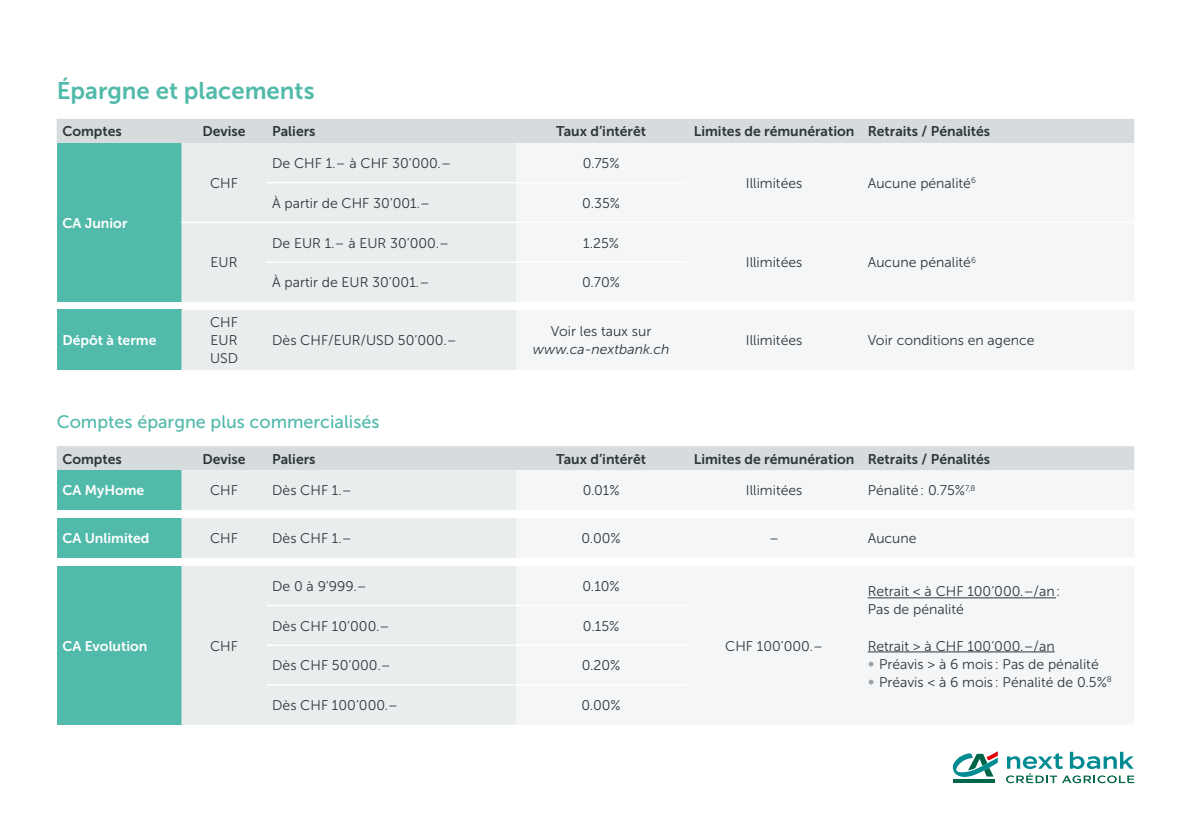
<style>
.page{position:relative;width:1191px;height:840px;background:#fff}
.page>*{position:absolute;margin:0;border:0;box-sizing:border-box;transform-origin:0 0}
.t1{font:24px "Museo Sans 700";color:#52baab}
.t2{font:18px "Museo Sans 500";color:#52baab}
.t3{font:14px/18px "Museo Sans 300";color:#2e3639}
.t4{font:14px "Museo Sans 700";color:#2e3639}
.t5{font:14px "Museo Sans 700";color:#fff}
.t6{font:italic 14px "Museo Sans 300";color:#2e3639}
.s1{color:#9aa2a7}
</style>
<div class="page">
<div style="left:57px;top:119px;width:1077px;height:24px;background:#d6dbdd"></div>
<div style="left:57px;top:143px;width:124px;height:159px;background:#52baab"></div>
<div style="left:181px;top:143px;width:335px;height:159px;background:#eaedee"></div>
<hr style="left:266px;top:182px;width:250px;height:1px;background:#fff">
<hr style="left:266px;top:221px;width:250px;height:2px;background:#fff">
<hr style="left:266px;top:261px;width:250px;height:2px;background:#fff">
<hr style="left:181px;top:221px;width:85px;height:2px;background:#fff">
<div style="left:57px;top:310px;width:124px;height:60px;background:#52baab"></div>
<div style="left:181px;top:310px;width:335px;height:60px;background:#eaedee"></div>
<hr style="left:953px;top:778px;width:41px;height:4px;background:#006549">
<svg style="left:952px;top:751px;width:45px;height:28px"></svg>
<svg style="left:1006px;top:751px;width:128px;height:31px"></svg>
<svg style="left:57px;top:446px;width:1077px;height:63px"></svg>
<div style="left:57px;top:517px;width:124px;height:40px;background:#52baab"></div>
<div style="left:181px;top:518px;width:335px;height:39px;background:#eaedee"></div>
<div style="left:57px;top:565px;width:124px;height:159px;background:#52baab"></div>
<div style="left:181px;top:566px;width:335px;height:158px;background:#eaedee"></div>
<hr style="left:266px;top:604px;width:250px;height:2px;background:#fff">
<hr style="left:266px;top:644px;width:250px;height:1px;background:#fff">
<hr style="left:266px;top:683px;width:250px;height:2px;background:#fff">
<hr style="left:867px;top:597px;width:189px;height:1px;background:#2e3639">
<hr style="left:867px;top:651px;width:187px;height:1px;background:#2e3639">
<h1 class="t1" style="left:57px;top:77px;width:259px">Épargne et placements</h1>
<p class="t4" style="left:62px;top:123px;width:61px">Comptes</p>
<p class="t4" style="left:202px;top:123px;width:45px">Devise</p>
<p class="t4" style="left:272px;top:123px;width:45px">Paliers</p>
<p class="t4" style="left:556px;top:123px;width:91px">Taux d’intérêt</p>
<p class="t4" style="left:694px;top:123px;width:298px">Limites de rémunération Retraits / Pénalités</p>
<p class="t5" style="left:62px;top:215px;width:67px">CA Junior</p>
<p class="t5" style="left:62px;top:332px;width:96px">Dépôt à terme</p>
<p class="t3" style="left:210px;top:174px;width:29px">CHF</p>
<p class="t3" style="left:210px;top:253px;width:28px">EUR</p>
<p class="t3" style="left:210px;top:313px;width:30px;text-align:justify">CHF EUR USD</p>
<p class="t3" style="left:272px;top:154px;width:180px">De CHF 1.– à CHF 30’000.–</p>
<p class="t3" style="left:582px;top:154px;width:38px">0.75%</p>
<p class="t3" style="left:272px;top:194px;width:159px">À partir de CHF 30’001.–</p>
<p class="t3" style="left:582px;top:194px;width:39px">0.35%</p>
<p class="t3" style="left:272px;top:234px;width:178px">De EUR 1.– à EUR 30’000.–</p>
<p class="t3" style="left:583px;top:234px;width:37px">1.25%</p>
<p class="t3" style="left:272px;top:273px;width:158px">À partir de EUR 30’001.–</p>
<p class="t3" style="left:582px;top:273px;width:39px">0.70%</p>
<p class="t3" style="left:272px;top:331px;width:186px">Dès CHF/EUR/USD 50’000.–</p>
<p class="t3" style="left:551px;top:322px;width:102px">Voir les taux sur</p>
<p class="t6" style="left:533px;top:341px;width:138px">www.ca-nextbank.ch</p>
<p class="t3" style="left:746px;top:174px;width:58px">Illimitées</p>
<p class="t3" style="left:867px;top:174px;width:110px">Aucune pénalité<sup>6</sup></p>
<p class="t3" style="left:746px;top:253px;width:58px">Illimitées</p>
<p class="t3" style="left:867px;top:253px;width:110px">Aucune pénalité<sup>6</sup></p>
<p class="t3" style="left:746px;top:331px;width:58px">Illimitées</p>
<p class="t3" style="left:867px;top:331px;width:168px">Voir conditions en agence</p>
<p class="t2" style="left:57px;top:412px;width:324px">Comptes épargne plus commercialisés</p>
<p class="t4" style="left:62px;top:450px;width:61px">Comptes</p>
<p class="t4" style="left:202px;top:450px;width:45px">Devise</p>
<p class="t4" style="left:272px;top:450px;width:45px">Paliers</p>
<p class="t4" style="left:556px;top:450px;width:91px">Taux d’intérêt</p>
<p class="t4" style="left:694px;top:450px;width:298px">Limites de rémunération Retraits / Pénalités</p>
<p class="t5" style="left:62px;top:482px;width:83px">CA MyHome</p>
<p class="t3" style="left:210px;top:481px;width:29px">CHF</p>
<p class="t3" style="left:272px;top:481px;width:81px">Dès CHF 1.–</p>
<p class="t3" style="left:582px;top:481px;width:39px">0.01%</p>
<p class="t3" style="left:746px;top:481px;width:58px">Illimitées</p>
<p class="t3" style="left:867px;top:481px;width:109px">Pénalité : 0.75%<sup>7,8</sup></p>
<p class="t5" style="left:62px;top:530px;width:88px">CA Unlimited</p>
<p class="t3" style="left:210px;top:529px;width:29px">CHF</p>
<p class="t3" style="left:272px;top:529px;width:81px">Dès CHF 1.–</p>
<p class="t3" style="left:581px;top:529px;width:41px">0.00%</p>
<p class="t3" style="left:769px;top:529px;width:11px">–</p>
<p class="t3" style="left:867px;top:529px;width:50px">Aucune</p>
<p class="t5" style="left:62px;top:637px;width:87px">CA Evolution</p>
<p class="t3" style="left:210px;top:636px;width:29px">CHF</p>
<p class="t3" style="left:272px;top:577px;width:96px">De 0 à 9’999.–</p>
<p class="t3" style="left:582px;top:577px;width:39px">0.10%</p>
<p class="t3" style="left:272px;top:616px;width:119px">Dès CHF 10’000.–</p>
<p class="t3" style="left:583px;top:616px;width:38px">0.15%</p>
<p class="t3" style="left:272px;top:656px;width:120px">Dès CHF 50’000.–</p>
<p class="t3" style="left:582px;top:656px;width:40px">0.20%</p>
<p class="t3" style="left:272px;top:696px;width:127px">Dès CHF 100’000.–</p>
<p class="t3" style="left:581px;top:696px;width:41px">0.00%</p>
<p class="t3" style="left:725px;top:636px;width:99px">CHF 100’000.–</p>
<p class="t3" style="left:867px;top:582px;width:194px">Retrait &lt; à CHF 100’000.–/an :<br>Pas de pénalité</p>
<p class="t3" style="left:867px;top:636px;width:246px">Retrait &gt; à CHF 100’000.–/an<br><span class="s1">∞</span> Préavis &gt; à 6 mois : Pas de pénalité<br><span class="s1">∞</span> Préavis &lt; à 6 mois : Pénalité de 0.5%<sup>8</sup></p>
</div>
